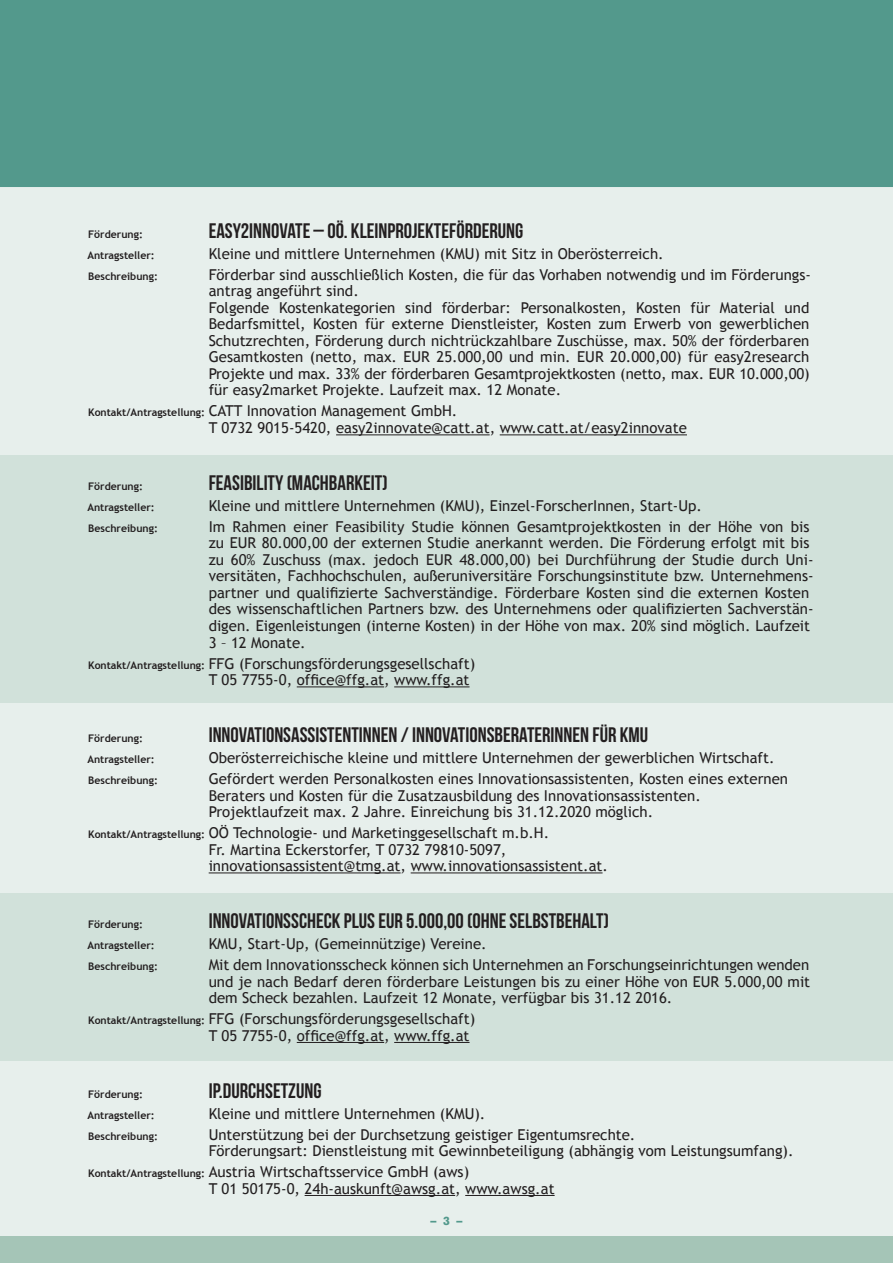
<style>
.page{position:relative;width:893px;height:1263px;background:#a5c5b7}
.page>*{position:absolute;margin:0;border:0;box-sizing:border-box;transform-origin:0 0}
.t1{font:21px "Bebas Neue";color:#231f20}
.t2{font:15px "Trebuchet MS";color:#231f20}
.t3{font:900 12px "Akzidenz Grotesk";color:#53998c}
.t4{font:700 10.5px "Trebuchet MS";color:#231f20}
.s1{font-weight:700;font-size:10.5px}
</style>
<div class="page">
<div style="left:0;top:0;width:893px;height:187px;background:#53998c"></div>
<div style="left:0;top:455px;width:893px;height:607px;background:#d1e1da"></div>
<div style="left:0;top:187px;width:893px;height:268px;background:#e7efec"></div>
<div style="left:0;top:703px;width:893px;height:190px;background:#e7efec"></div>
<div style="left:0;top:1062px;width:893px;height:174px;background:#e7efec"></div>
<hr style="left:892px;top:187px;width:1px;height:181px;background:#fff">
<hr style="left:892px;top:531px;width:1px;height:251px;background:#fff">
<svg style="left:892px;top:995px;width:1px;height:67px"></svg>
<hr style="left:336px;top:434px;width:154px;height:1px;background:#231f20">
<hr style="left:500px;top:434px;width:187px;height:1px;background:#231f20">
<hr style="left:297px;top:686px;width:87px;height:1px;background:#231f20">
<hr style="left:394px;top:686px;width:76px;height:1px;background:#231f20">
<hr style="left:209px;top:872px;width:192px;height:1px;background:#231f20">
<hr style="left:411px;top:872px;width:192px;height:1px;background:#231f20">
<hr style="left:297px;top:1042px;width:87px;height:1px;background:#231f20">
<hr style="left:394px;top:1042px;width:76px;height:1px;background:#231f20">
<hr style="left:305px;top:1195px;width:150px;height:1px;background:#231f20">
<hr style="left:465px;top:1195px;width:90px;height:1px;background:#231f20">
<p class="t4" style="left:88px;top:228px;width:56px">Förderung:</p>
<p class="t1" style="left:209px;top:219px;width:316px">EASY2INNOVATE – OÖ. KLEINPROJEKTEFÖRDERUNG</p>
<p class="t4" style="left:87px;top:249px;width:69px">Antragsteller:</p>
<p class="t2" style="left:209px;top:245px;width:456px">Kleine und mittlere Unternehmen (KMU) mit Sitz in Oberösterreich.</p>
<p class="t4" style="left:88px;top:270px;width:71px">Beschreibung:</p>
<p class="t2" style="left:209px;top:266px;width:604px">Förderbar sind ausschließlich Kosten, die für das Vorhaben notwendig und im Förderungs-</p>
<p class="t2" style="left:209px;top:282px;width:152px">antrag angeführt sind.</p>
<p class="t2" style="left:209px;top:299px;width:602px">Folgende Kostenkategorien sind förderbar: Personalkosten, Kosten für Material und</p>
<p class="t2" style="left:209px;top:315px;width:602px">Bedarfsmittel, Kosten für externe Dienstleister, Kosten zum Erwerb von gewerblichen</p>
<p class="t2" style="left:209px;top:332px;width:602px">Schutzrechten, Förderung durch nichtrückzahlbare Zuschüsse, max. 50% der förderbaren</p>
<p class="t2" style="left:209px;top:348px;width:602px">Gesamtkosten (netto, max. EUR 25.000,00 und min. EUR 20.000,00) für easy2research</p>
<p class="t2" style="left:209px;top:365px;width:602px">Projekte und max. 33% der förderbaren Gesamtprojektkosten (netto, max. EUR 10.000,00)</p>
<p class="t2" style="left:209px;top:381px;width:354px">für easy2market Projekte. Laufzeit max. 12 Monate.</p>
<p class="t2" style="left:88px;top:402px;width:371px"><span class="s1">Kontakt/Antragstellung:</span> CATT Innovation Management GmbH.</p>
<p class="t2" style="left:209px;top:419px;width:480px">T 0732 9015-5420, easy2innovate@catt.at, www.catt.at/easy2innovate</p>
<p class="t4" style="left:88px;top:480px;width:56px">Förderung:</p>
<p class="t1" style="left:209px;top:471px;width:181px">FEASIBILITY (MACHBARKEIT)</p>
<p class="t4" style="left:87px;top:501px;width:69px">Antragsteller:</p>
<p class="t2" style="left:209px;top:497px;width:495px">Kleine und mittlere Unternehmen (KMU), Einzel-ForscherInnen, Start-Up.</p>
<p class="t4" style="left:88px;top:522px;width:71px">Beschreibung:</p>
<p class="t2" style="left:209px;top:518px;width:602px">Im Rahmen einer Feasibility Studie können Gesamtprojektkosten in der Höhe von bis</p>
<p class="t2" style="left:209px;top:534px;width:602px">zu EUR 80.000,00 der externen Studie anerkannt werden. Die Förderung erfolgt mit bis</p>
<p class="t2" style="left:209px;top:551px;width:606px">zu 60% Zuschuss (max. jedoch EUR 48.000,00) bei Durchführung der Studie durch Uni-</p>
<p class="t2" style="left:209px;top:567px;width:606px">versitäten, Fachhochschulen, außeruniversitäre Forschungsinstitute bzw. Unternehmens-</p>
<p class="t2" style="left:209px;top:584px;width:602px">partner und qualifizierte Sachverständige. Förderbare Kosten sind die externen Kosten</p>
<p class="t2" style="left:209px;top:600px;width:606px">des wissenschaftlichen Partners bzw. des Unternehmens oder qualifizierten Sachverstän-</p>
<p class="t2" style="left:209px;top:617px;width:603px">digen. Eigenleistungen (interne Kosten) in der Höhe von max. 20% sind möglich. Laufzeit</p>
<p class="t2" style="left:209px;top:633px;width:99px">3 – 12 Monate.</p>
<p class="t2" style="left:88px;top:654px;width:388px"><span class="s1">Kontakt/Antragstellung:</span> FFG (Forschungsförderungsgesellschaft)</p>
<p class="t2" style="left:209px;top:671px;width:262px">T 05 7755-0, office@ffg.at, www.ffg.at</p>
<p class="t4" style="left:88px;top:732px;width:56px">Förderung:</p>
<p class="t1" style="left:209px;top:723px;width:441px">INNOVATIONSASSISTENTINNEN / INNOVATIONSBERATERINNEN FÜR KMU</p>
<p class="t4" style="left:87px;top:753px;width:69px">Antragsteller:</p>
<p class="t2" style="left:209px;top:749px;width:567px">Oberösterreichische kleine und mittlere Unternehmen der gewerblichen Wirtschaft.</p>
<p class="t4" style="left:88px;top:774px;width:71px">Beschreibung:</p>
<p class="t2" style="left:209px;top:770px;width:581px">Gefördert werden Personalkosten eines Innovationsassistenten, Kosten eines externen</p>
<p class="t2" style="left:209px;top:786px;width:494px">Beraters und Kosten für die Zusatzausbildung des Innovationsassistenten.</p>
<p class="t2" style="left:209px;top:803px;width:446px">Projektlaufzeit max. 2 Jahre. Einreichung bis 31.12.2020 möglich.</p>
<p class="t2" style="left:88px;top:824px;width:463px"><span class="s1">Kontakt/Antragstellung:</span> OÖ Technologie- und Marketinggesellschaft m.b.H.</p>
<p class="t2" style="left:209px;top:840px;width:299px">Fr. Martina Eckerstorfer, T 0732 79810-5097,</p>
<p class="t2" style="left:209px;top:857px;width:401px">innovationsassistent@tmg.at, www.innovationsassistent.at.</p>
<p class="t4" style="left:88px;top:918px;width:56px">Förderung:</p>
<p class="t1" style="left:209px;top:909px;width:402px">INNOVATIONSSCHECK PLUS EUR 5.000,00 (OHNE SELBSTBEHALT)</p>
<p class="t4" style="left:87px;top:939px;width:69px">Antragsteller:</p>
<p class="t2" style="left:209px;top:935px;width:280px">KMU, Start-Up, (Gemeinnützige) Vereine.</p>
<p class="t4" style="left:88px;top:960px;width:71px">Beschreibung:</p>
<p class="t2" style="left:209px;top:956px;width:602px">Mit dem Innovationsscheck können sich Unternehmen an Forschungseinrichtungen wenden</p>
<p class="t2" style="left:209px;top:972px;width:603px">und je nach Bedarf deren förderbare Leistungen bis zu einer Höhe von EUR 5.000,00 mit</p>
<p class="t2" style="left:209px;top:989px;width:465px">dem Scheck bezahlen. Laufzeit 12 Monate, verfügbar bis 31.12 2016.</p>
<p class="t2" style="left:88px;top:1010px;width:388px"><span class="s1">Kontakt/Antragstellung:</span> FFG (Forschungsförderungsgesellschaft)</p>
<p class="t2" style="left:209px;top:1026px;width:262px">T 05 7755-0, office@ffg.at, www.ffg.at</p>
<p class="t4" style="left:88px;top:1087px;width:56px">Förderung:</p>
<p class="t1" style="left:209px;top:1079px;width:114px">IP.DURCHSETZUNG</p>
<p class="t4" style="left:87px;top:1108px;width:69px">Antragsteller:</p>
<p class="t2" style="left:209px;top:1104px;width:278px">Kleine und mittlere Unternehmen (KMU).</p>
<p class="t4" style="left:88px;top:1129px;width:71px">Beschreibung:</p>
<p class="t2" style="left:209px;top:1125px;width:428px">Unterstützung bei der Durchsetzung geistiger Eigentumsrechte.</p>
<p class="t2" style="left:209px;top:1142px;width:586px">Förderungsart: Dienstleistung mit Gewinnbeteiligung (abhängig vom Leistungsumfang).</p>
<p class="t2" style="left:88px;top:1163px;width:382px"><span class="s1">Kontakt/Antragstellung:</span> Austria Wirtschaftsservice GmbH (aws)</p>
<p class="t2" style="left:209px;top:1179px;width:347px">T 01 50175-0, 24h-auskunft@awsg.at, www.awsg.at</p>
<p class="t3" style="left:430px;top:1214px;width:34px">– 3 –</p>
</div>
